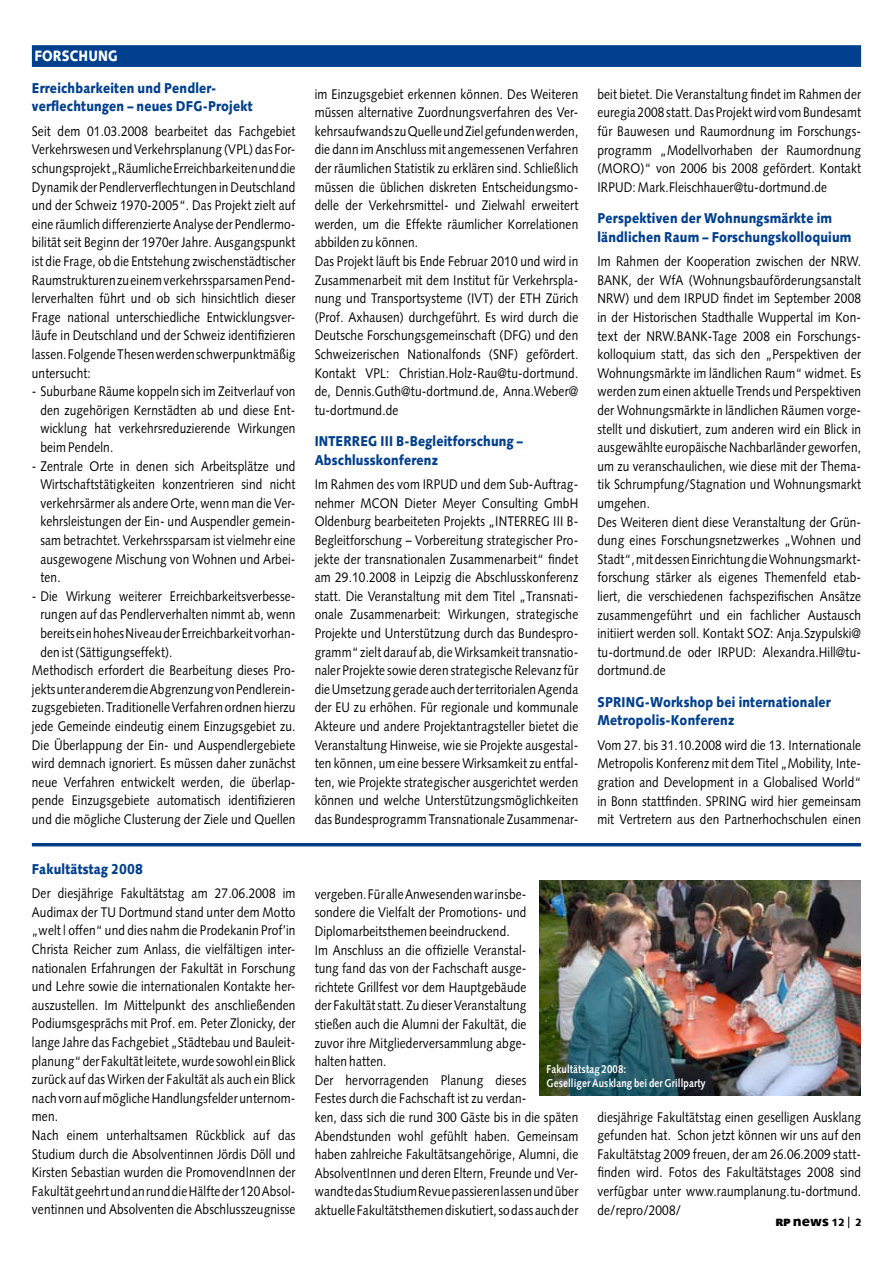
<style>
.page{position:relative;width:893px;height:1263px;background:#fff}
.page>*{position:absolute;margin:0;border:0;box-sizing:border-box;transform-origin:0 0}
.t1{font:900 15px "Syntax LTCE";letter-spacing:.015em;color:#fff;scale:.85 1}
.t2{font:900 14.25px/18.6px "Syntax LTCE";letter-spacing:.015em;color:#013f8f;scale:.85 1}
.t3{font:900 14.1px "Syntax LTCE";color:#000}
.t4{font:13.95px/18.6px "Syntax LTCE";letter-spacing:.015em;color:#000;text-align:justify;scale:.85 1}
.t5{font:700 11.4px/13.5px "Syntax LTCE";letter-spacing:.015em;color:#fff;scale:.85 1}
.s1{font-size:10.5px}
</style>
<div class="page">
<svg style="left:848px;top:1216px;width:1px;height:12px"></svg>
<div style="left:32px;top:45px;width:829px;height:22px;background:#013f8f"></div>
<img style="left:539px;top:880px;width:321px;height:215px">
<div style="left:32px;top:843px;width:829px;height:3px;border:2px solid #013f8f"></div>
<p class="t1" style="left:34px;top:47px;width:100px">Forschung</p>
<p class="t2" style="left:32px;top:78px;width:261px">Erreichbarkeiten und Pendler&shy;verflechtungen – neues DFG-Projekt</p>
<p class="t4" style="left:32px;top:122px;width:312px">Seit dem 01.03.2008 bearbeitet das Fachgebiet Verkehrswesen und Verkehrsplanung (VPL) das For&shy;schungsprojekt „Räumliche Erreichbarkeiten und die Dynamik der Pendlerverflechtungen in Deutschland und der Schweiz 1970-2005“. Das Projekt zielt auf eine räumlich differenzierte Analyse der Pendlermo&shy;bilität seit Beginn der 1970er Jahre. Ausgangspunkt ist die Frage, ob die Entstehung zwischenstädtischer Raumstrukturen zu einem verkehrssparsamen Pend&shy;lerverhalten führt und ob sich hinsichtlich dieser Frage national unterschiedliche Entwicklungsver&shy;läufe in Deutschland und der Schweiz identifizieren lassen. Folgende Thesen werden schwerpunktmäßig untersucht:</p>
<p class="t4" style="left:40px;top:382px;width:302px;text-indent:-8px">- Suburbane Räume koppeln sich im Zeitverlauf von den zugehörigen Kernstädten ab und diese Ent&shy;wicklung hat verkehrsreduzierende Wirkungen beim Pendeln.</p>
<p class="t4" style="left:40px;top:456px;width:302px;text-indent:-8px">- Zentrale Orte in denen sich Arbeitsplätze und Wirtschaftstätigkeiten konzentrieren sind nicht verkehrsärmer als andere Orte, wenn man die Ver&shy;kehrsleistungen der Ein- und Auspendler gemein&shy;sam betrachtet. Verkehrssparsam ist vielmehr eine ausgewogene Mischung von Wohnen und Arbei&shy;ten.</p>
<p class="t4" style="left:32px;top:587px;width:312px">- Die Wirkung weiterer Erreichbarkeitsverbesse-</p>
<p class="t4" style="left:40px;top:605px;width:302px">rungen auf das Pendlerverhalten nimmt ab, wenn</p>
<p class="t4" style="left:40px;top:624px;width:302px">bereits ein hohes Niveau der Erreichbarkeit vorhan-</p>
<p class="t4" style="left:40px;top:642px;width:157px">den ist (Sättigungseffekt).</p>
<p class="t4" style="left:32px;top:661px;width:312px">Methodisch erfordert die Bearbeitung dieses Pro-</p>
<p class="t4" style="left:32px;top:680px;width:312px">jekts unter anderem die Abgrenzung von Pendlerein-</p>
<p class="t4" style="left:32px;top:698px;width:312px">zugsgebieten. Traditionelle Verfahren ordnen hierzu</p>
<p class="t4" style="left:32px;top:717px;width:312px">jede Gemeinde eindeutig einem Einzugsgebiet zu.</p>
<p class="t4" style="left:32px;top:735px;width:312px">Die Überlappung der Ein- und Auspendlergebiete</p>
<p class="t4" style="left:32px;top:754px;width:312px">wird demnach ignoriert. Es müssen daher zunächst</p>
<p class="t4" style="left:32px;top:773px;width:312px">neue Verfahren entwickelt werden, die überlap-</p>
<p class="t4" style="left:32px;top:791px;width:312px">pende Einzugsgebiete automatisch identifizieren</p>
<p class="t4" style="left:32px;top:810px;width:312px">und die mögliche Clusterung der Ziele und Quellen</p>
<p class="t2" style="left:32px;top:859px;width:132px">Fakultätstag 2008</p>
<p class="t4" style="left:32px;top:884px;width:312px;text-align:left">Der diesjährige Fakultätstag am 27.06.2008 im Audimax der TU Dortmund stand unter dem Motto „welt | offen“ und dies nahm die Prodekanin Prof’in Christa Reicher zum Anlass, die vielfältigen inter&shy;nationalen Erfahrungen der Fakultät in Forschung und Lehre sowie die internationalen Kontakte her&shy;auszustellen. Im Mittelpunkt des anschließenden Podiumsgesprächs mit Prof. em. Peter Zlonicky, der lange Jahre das Fachgebiet „Städtebau und Bauleit&shy;planung“ der Fakultät leitete, wurde sowohl ein Blick zurück auf das Wirken der Fakultät als auch ein Blick nach vorn auf mögliche Handlungsfelder unternom&shy;men.<br>Nach einem unterhaltsamen Rückblick auf das Studium durch die Absolventinnen Jördis Döll und Kirsten Sebastian wurden die PromovendInnen der Fakultät geehrt und an rund die Hälfte der 120 Absol&shy;ventinnen und Absolventen die Abschlusszeugnisse</p>
<p class="t4" style="left:315px;top:884px;width:312px;text-align:left">vergeben. Für alle Anwesenden war insbe-<br>sondere die Vielfalt der Promotions- und Diplomarbeitsthemen beeindruckend.<br>Im Anschluss an die offizielle Veranstal-<br>tung fand das von der Fachschaft ausge-<br>richtete Grillfest vor dem Hauptgebäude<br>der Fakultät statt. Zu dieser Veranstaltung<br>stießen auch die Alumni der Fakultät, die<br>zuvor ihre Mitgliederversammlung abge-<br>halten hatten.<br>Der hervorragenden Planung dieses<br>Festes durch die Fachschaft ist zu verdan-<br>ken, dass sich die rund 300 Gäste bis in die späten Abendstunden wohl gefühlt haben. Gemeinsam haben zahlreiche Fakultätsangehörige, Alumni, die AbsolventInnen und deren Eltern, Freunde und Ver&shy;wandte das Studium Revue passieren lassen und über aktuelle Fakultätsthemen diskutiert, so dass auch der</p>
<p class="t4" style="left:315px;top:85px;width:312px;text-align:left">im Einzugsgebiet erkennen können. Des Weiteren müssen alternative Zuordnungsverfahren des Ver&shy;kehrsaufwands zu Quelle und Ziel gefunden werden, die dann im Anschluss mit angemessenen Verfahren der räumlichen Statistik zu erklären sind. Schließlich müssen die üblichen diskreten Entscheidungsmo&shy;delle der Verkehrsmittel- und Zielwahl erweitert werden, um die Effekte räumlicher Korrelationen abbilden zu können.<br>Das Projekt läuft bis Ende Februar 2010 und wird in Zusammenarbeit mit dem Institut für Verkehrspla&shy;nung und Transportsysteme (IVT) der ETH Zürich (Prof. Axhausen) durchgeführt. Es wird durch die Deutsche Forschungsgemeinschaft (DFG) und den Schweizerischen Nationalfonds (SNF) gefördert.<br>Kontakt VPL: Christian.Holz-Rau@tu-dortmund. de, Dennis.Guth@tu-dortmund.de, Anna.Weber@ tu-dortmund.de</p>
<p class="t2" style="left:315px;top:432px;width:16px">INTERREG</p>
<p class="t4" style="left:597px;top:85px;width:312px">beit bietet. Die Veranstaltung findet im Rahmen der euregia 2008 statt. Das Projekt wird vom Bundesamt für Bauwesen und Raumordnung im Forschungs&shy;programm „Modellvorhaben der Raumordnung (MORO)“ von 2006 bis 2008 gefördert. Kontakt IRPUD: Mark.Fleischhauer@tu-dortmund.de</p>
<p class="t2" style="left:597px;top:209px;width:300px">Perspektiven der Wohnungsmärkte im ländlichen Raum – Forschungskolloquium</p>
<p class="t4" style="left:597px;top:252px;width:312px;text-align:left">Im Rahmen der Kooperation zwischen der NRW.<br>BANK, der WfA (Wohnungsbauförderungs-anstalt NRW) und dem IRPUD findet im September 2008 in der Historischen Stadthalle Wuppertal im Kon&shy;text der NRW.BANK-Tage 2008 ein Forschungs&shy;kolloquium statt, das sich den „Perspektiven der Wohnungsmärkte im ländlichen Raum“ widmet. Es werden zum einen aktuelle Trends und Perspektiven der Wohnungsmärkte in ländlichen Räumen vorge&shy;stellt und diskutiert, zum anderen wird ein Blick in ausgewählte europäische Nachbarländer geworfen, um zu veranschaulichen, wie diese mit der Thema&shy;tik Schrumpfung/Stagnation und Wohnungsmarkt umgehen.<br>Des Weiteren dient diese Veranstaltung der Grün&shy;dung eines Forschungsnetzwerkes „Wohnen und Stadt“, mit dessen Einrichtung die Wohnungsmarkt&shy;forschung stärker als eigenes Themenfeld etab&shy;liert, die verschiedenen fachspezifischen Ansätze zusammengeführt und ein fachlicher Austausch initiiert werden soll. Kontakt SOZ: Anja.Szypulski@ tu-dortmund.de oder IRPUD: Alexandra.Hill@tu&shy;dortmund.de</p>
<p class="t2" style="left:597px;top:692px;width:276px">SPRING -Workshop bei internationaler<br>Metropolis-Konferenz</p>
<p class="t4" style="left:597px;top:736px;width:312px">Vom 27. bis 31.10.2008 wird die 13. Internationale Metropolis Konferenz mit dem Titel „Mobility, Inte&shy;gration and Development in a Globalised World“ in Bonn stattfinden. SPRING wird hier gemeinsam mit Vertretern aus den Partnerhochschulen einen</p>
<p class="t2" style="left:315px;top:432px;width:246px;text-indent:66px">III B-Begleitforschung –<br>Abschlusskonferenz</p>
<p class="t4" style="left:315px;top:475px;width:312px">Im Rahmen des vom IRPUD und dem Sub-Auftrag&shy;nehmer MCON Dieter Meyer Consulting GmbH Oldenburg bearbeiteten Projekts „INTERREG III B-Begleitforschung – Vorbereitung strategischer Pro&shy;jekte der transnationalen Zusammenarbeit“ findet am 29.10.2008 in Leipzig die Abschlusskonferenz statt. Die Veranstaltung mit dem Titel „Transnati&shy;onale Zusammenarbeit: Wirkungen, strategische Projekte und Unterstützung durch das Bundespro&shy;gramm“ zielt darauf ab, die Wirksamkeit transnatio&shy;naler Projekte sowie deren strategische Relevanz für die Umsetzung gerade auch der territorialen Agenda der EU zu erhöhen. Für regionale und kommunale Akteure und andere Projektantragsteller bietet die Veranstaltung Hinweise, wie sie Projekte ausgestal&shy;ten können, um eine bessere Wirksamkeit zu entfal&shy;ten, wie Projekte strategischer ausgerichtet werden können und welche Unterstützungsmöglichkeiten das Bundesprogramm Transnationale Zusammenar-</p>
<p class="t5" style="left:547px;top:1062px;width:189px">Fakultätstag 2008:<br>Geselliger Ausklang bei der Grillparty</p>
<p class="t4" style="left:597px;top:1107px;width:312px">diesjährige Fakultätstag einen geselligen Ausklang gefunden hat. Schon jetzt können wir uns auf den Fakultätstag 2009 freuen, der am 26.06.2009 statt&shy;finden wird. Fotos des Fakultätstages 2008 sind verfügbar unter www.raumplanung.tu-dortmund. de/repro/2008/</p>
<p class="t3" style="left:776px;top:1212px;width:70px"><span class="s1">RP</span> news <span class="s1">12</span></p>
</div>
